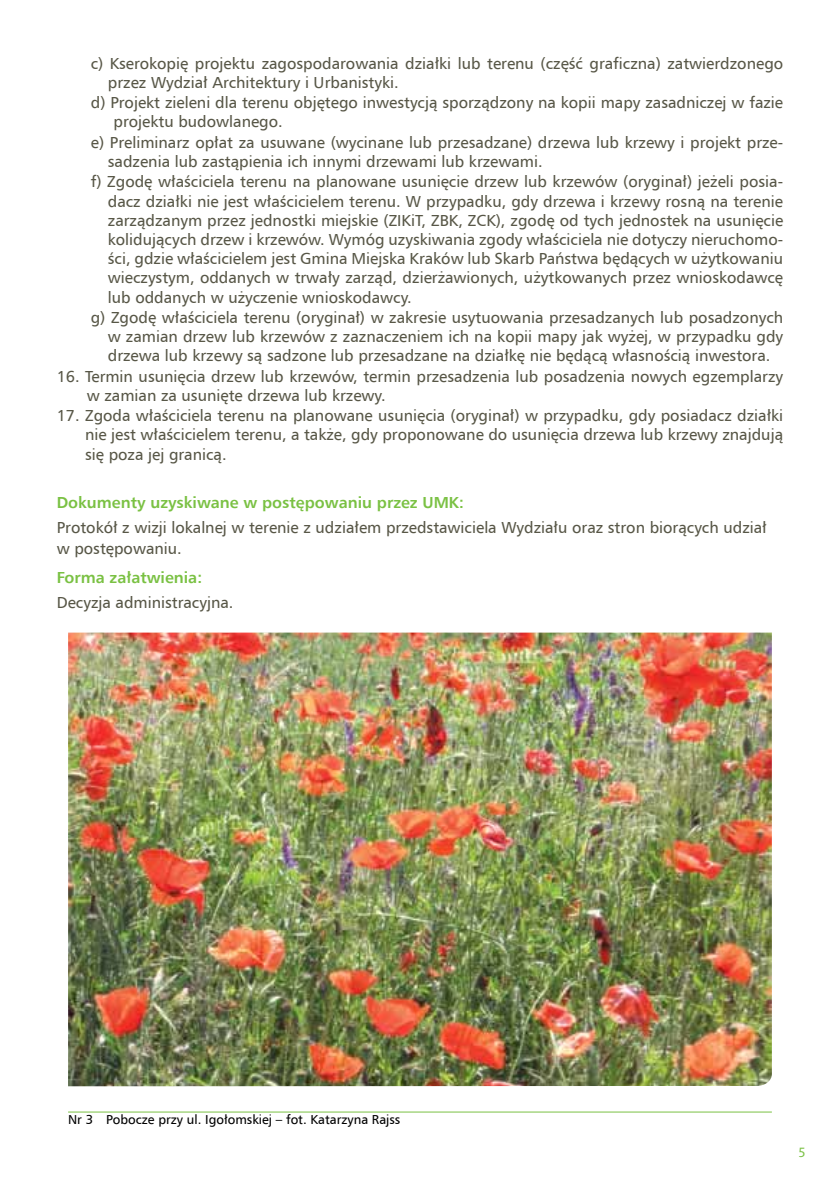
<style>
.page{position:relative;width:840px;height:1191px;background:#fff}
.page>*{position:absolute;margin:0;border:0;box-sizing:border-box;transform-origin:0 0}
.t1{font:16px/19.2px "Humnst 777 EU";color:#585747}
.t2{font:700 16px "Humnst 777 EU";color:#7ac143}
.t3{font:14px "Naomi Sans EFN";color:#7ac143}
.t4{font:13px "Humnst 777 EU";color:#000}
</style>
<div class="page">
<img style="left:68px;top:632px;width:703px;height:454px">
<hr style="left:68px;top:1111px;width:703px;height:1px;background:#7ac143">
<p class="t1" style="left:91px;top:53px;width:693px">c) Kserokopię projektu zagospodarowania działki lub terenu (część graficzna) zatwierdzonego</p>
<p class="t1" style="left:108px;top:72px;width:292px">przez Wydział Architektury i Urbanistyki.</p>
<p class="t1" style="left:91px;top:93px;width:693px">d) Projekt zieleni dla terenu objętego inwestycją sporządzony na kopii mapy zasadniczej w fazie</p>
<p class="t1" style="left:113px;top:112px;width:171px">projektu budowlanego.</p>
<p class="t1" style="left:91px;top:132px;width:693px">e) Preliminarz opłat za usuwane (wycinane lub przesadzane) drzewa lub krzewy i projekt prze-</p>
<p class="t1" style="left:108px;top:151px;width:436px">sadzenia lub zastąpienia ich innymi drzewami lub krzewami.</p>
<p class="t1" style="left:91px;top:172px;width:693px">f) Zgodę właściciela terenu na planowane usunięcie drzew lub krzewów (oryginał) jeżeli posia-</p>
<p class="t1" style="left:108px;top:191px;width:676px">dacz działki nie jest właścicielem terenu. W przypadku, gdy drzewa i krzewy rosną na terenie</p>
<p class="t1" style="left:108px;top:210px;width:676px">zarządzanym przez jednostki miejskie (ZIKiT, ZBK, ZCK), zgodę od tych jednostek na usunięcie</p>
<p class="t1" style="left:108px;top:229px;width:676px">kolidujących drzew i krzewów. Wymóg uzyskiwania zgody właściciela nie dotyczy nieruchomo-</p>
<p class="t1" style="left:108px;top:249px;width:676px">ści, gdzie właścicielem jest Gmina Miejska Kraków lub Skarb Państwa będących w użytkowaniu</p>
<p class="t1" style="left:108px;top:268px;width:676px">wieczystym, oddanych w trwały zarząd, dzierżawionych, użytkowanych przez wnioskodawcę</p>
<p class="t1" style="left:108px;top:287px;width:305px">lub oddanych w użyczenie wnioskodawcy.</p>
<p class="t1" style="left:91px;top:307px;width:693px">g) Zgodę właściciela terenu (oryginał) w zakresie usytuowania przesadzanych lub posadzonych</p>
<p class="t1" style="left:108px;top:327px;width:676px">w zamian drzew lub krzewów z zaznaczeniem ich na kopii mapy jak wyżej, w przypadku gdy</p>
<p class="t1" style="left:108px;top:346px;width:663px">drzewa lub krzewy są sadzone lub przesadzane na działkę nie będącą własnością inwestora.</p>
<p class="t1" style="left:87px;top:366px;width:697px;text-indent:-30px">16. Termin usunięcia drzew lub krzewów, termin przesadzenia lub posadzenia nowych egzemplarzy w zamian za usunięte drzewa lub krzewy.</p>
<p class="t1" style="left:85px;top:406px;width:699px;text-align:justify;text-indent:-28px">17. Zgoda właściciela terenu na planowane usunięcia (oryginał) w przypadku, gdy posiadacz działki nie jest właścicielem terenu, a także, gdy proponowane do usunięcia drzewa lub krzewy znajdują się poza jej granicą.</p>
<p class="t2" style="left:57px;top:492px;width:408px">Dokumenty uzyskiwane w postępowaniu przez UMK:</p>
<p class="t1" style="left:57px;top:516px;width:711px;line-height:21.6px">Protokół z wizji lokalnej w terenie z udziałem przedstawiciela Wydziału oraz stron biorących udział w postępowaniu.</p>
<p class="t2" style="left:57px;top:567px;width:147px">Forma załatwienia:</p>
<p class="t1" style="left:57px;top:592px;width:178px">Decyzja administracyjna.</p>
<p class="t4" style="left:68px;top:1111px;width:333px">Nr 3 Pobocze przy ul. Igołomskiej – fot. Katarzyna Rajss</p>
<p class="t3" style="left:797px;top:1143px;width:9px">5</p>
</div>
